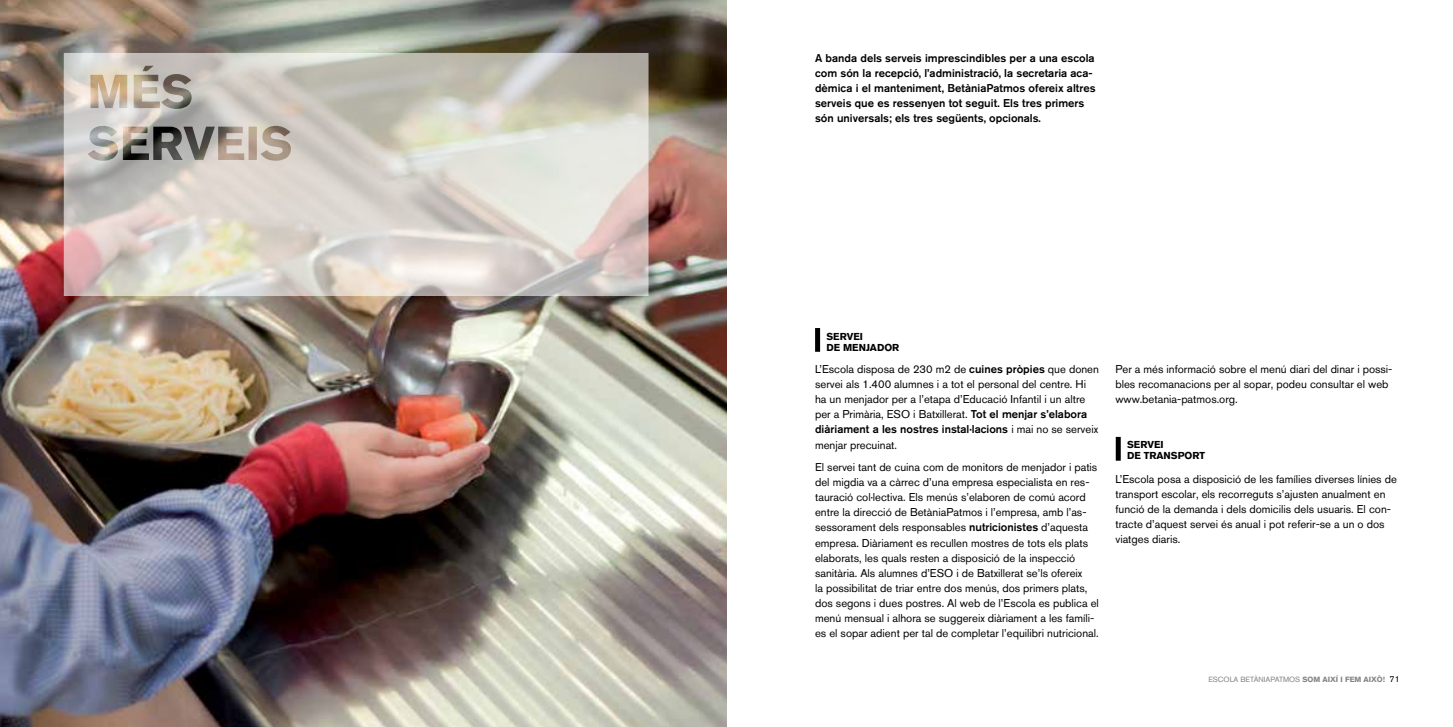
<style>
.page{position:relative;width:1453px;height:727px;background:#fff}
.page>*{position:absolute;margin:0;border:0;box-sizing:border-box;transform-origin:0 0}
.t1{font:11.25px/15.1px "Akzidenz Grotesk BQ";color:#000}
.t2{font:500 11.25px/15.1px "Akzidenz Grotesk BQ";color:#000}
.t3{font:700 10px/11.2px "Akzidenz Grotesk BQ";color:#000;text-align:center}
.t4{font:7.5px "Akzidenz Grotesk BQ";color:#808285}
.s1{font-weight:500}
.s2{font-weight:700}
.s3{font-size:8.75px;color:#000}
</style>
<div class="page">
<img style="left:0;top:0;width:726px;height:726px">
<svg style="left:64px;top:53px;width:584px;height:243px"></svg>
<div style="left:815px;top:328px;width:5px;height:23px;background:#000"></div>
<div style="left:1116px;top:437px;width:5px;height:23px;background:#000"></div>
<p class="t2" style="left:815px;top:50px;width:282px">A banda dels serveis imprescindibles per a una escola com són la recepció, l’administració, la secretaria aca&shy;dèmica i el manteniment, BetàniaPatmos ofereix altres serveis que es ressenyen tot seguit. Els tres primers són universals; els tres següents, opcionals.</p>
<p class="t3" style="left:826px;top:331px;width:15px">SERVE</p>
<p class="t3" style="left:826px;top:331px;width:71px">I<br>DE MENJADOR</p>
<p class="t1" style="left:815px;top:361px;width:285px">L’Escola disposa de 230 m2 de <span class="s1">cuines pròpies</span> que donen servei als 1.400 alumnes i a tot el personal del centre. Hi ha un menjador per a l’etapa d’Educació Infantil i un altre per a Primària, ESO i Batxillerat. <span class="s1">Tot el menjar s’elabora diàriament a les nostres instal·lacions</span> i mai no se serveix menjar precuinat.</p>
<p class="t1" style="left:815px;top:459px;width:285px">El servei tant de cuina com de monitors de menjador i patis del migdia va a càrrec d’una empresa especialista en res&shy;tauració col·lectiva. Els menús s’elaboren de comú acord entre la direcció de BetàniaPatmos i l’empresa, amb l’as&shy;sessorament dels responsables <span class="s1">nutricionistes</span> d’aquesta empresa. Diàriament es recullen mostres de tots els plats elaborats, les quals resten a disposició de la inspecció sanitària. Als alumnes d’ESO i de Batxillerat se’ls ofereix<br>la possibilitat de triar entre dos menús, dos primers plats, dos segons i dues postres. Al web de l’Escola es publica el menú mensual i alhora se suggereix diàriament a les famíli&shy;es el sopar adient per tal de completar l’equilibri nutricional.</p>
<p class="t1" style="left:1115px;top:361px;width:278px">Per a més informació sobre el menú diari del dinar i possi&shy;bles recomanacions per al sopar, podeu consultar el web www.betania-patmos.org.</p>
<p class="t3" style="left:1127px;top:439px;width:15px">SERVE</p>
<p class="t3" style="left:1127px;top:439px;width:45px;text-align:left;text-indent:34px">I<br>DE TRANSP</p>
<p class="t3" style="left:1184px;top:450px;width:15px">ORT</p>
<p class="t1" style="left:1115px;top:471px;width:283px">L’Escola posa a disposició de les famílies diverses línies de transport escolar, els recorreguts s’ajusten anualment en funció de la demanda i dels domicilis dels usuaris. El con&shy;tracte d’aquest servei és anual i pot referir-se a un o dos viatges diaris.</p>
<p class="t4" style="left:1208px;top:675px;width:193px">ESCOLA BETÀNIAPATMOS <span class="s2">SOM AIXÍ I FEM AIXÒ!</span> <span class="s3">71</span></p>
</div>
